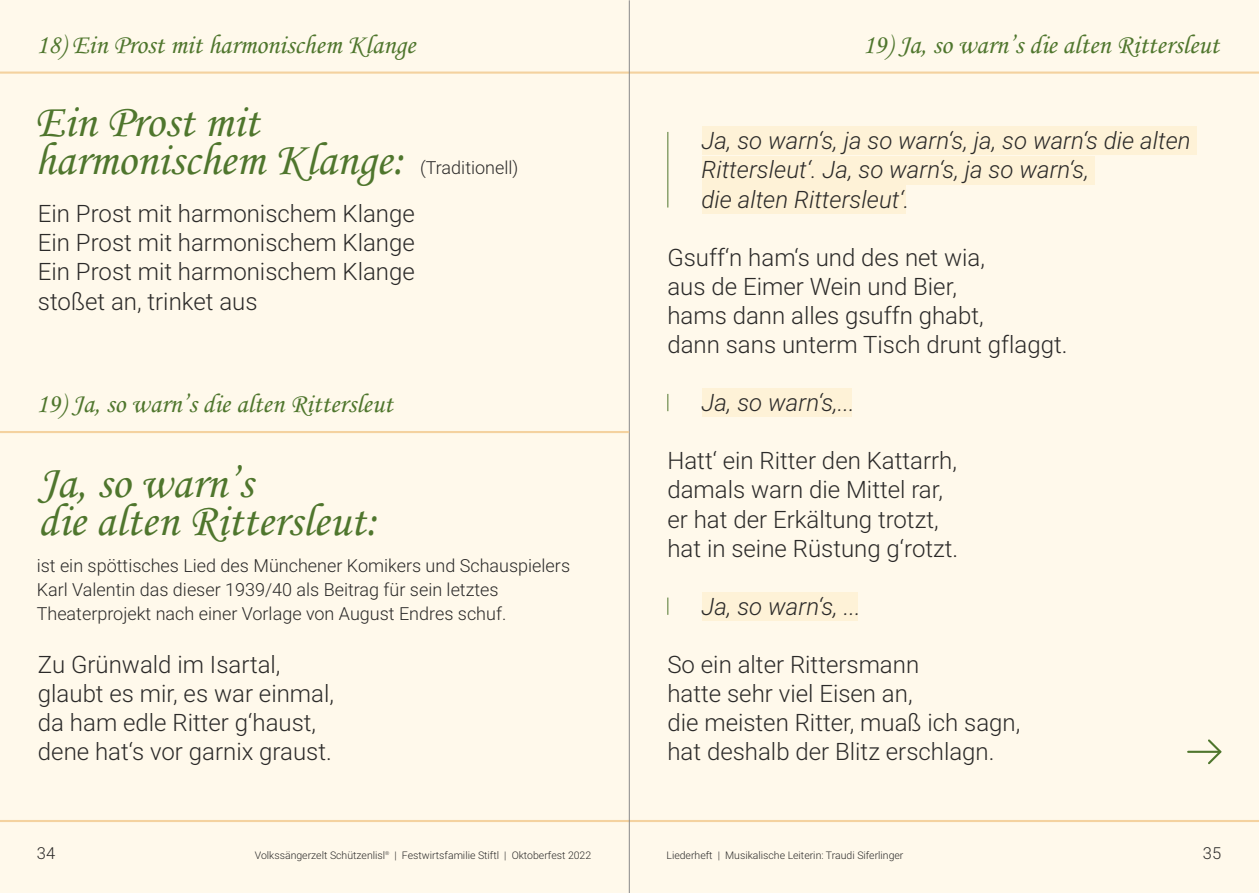
<style>
.page{position:relative;width:1259px;height:893px;background:#fff}
.page>*{position:absolute;margin:0;border:0;box-sizing:border-box;transform-origin:0 0}
.t1{font:46.5px/38.1px "Monotype Corsiva";color:#4f762d}
.t2{font:27px "Monotype Corsiva";color:#4f762d}
.t3{font:300 24px/29.1px "Roboto";color:#2b2a29}
.t4{font:italic 300 24px/29.1px "Roboto";color:#2b2a29}
.t5{font:300 18px/24.2px "Roboto";color:#2b2a29}
.t6{font:300 16.5px "Roboto";color:#2b2a29}
.t7{font:300 10.5px "Roboto";color:#2b2a29}
</style>
<div class="page">
<div style="left:629px;top:0;width:630px;height:893px;background:#fff9eb"></div>
<div style="left:0;top:0;width:629px;height:893px;background:#fff9eb"></div>
<hr style="left:629px;top:72px;width:630px;height:2px;background:#f4d29f">
<hr style="left:0;top:72px;width:629px;height:2px;background:#f4d29f">
<hr style="left:627px;top:820px;width:632px;height:2px;background:#f4d29f">
<hr style="left:0;top:820px;width:629px;height:2px;background:#f4d29f">
<hr style="left:629px;top:0;width:1px;height:893px;background:#898989">
<svg style="left:1206px;top:739px;width:16px;height:26px"></svg>
<hr style="left:1188px;top:751px;width:32px;height:2px;background:#4f762d">
<div style="left:702px;top:127px;width:494px;height:28px;background:#fef2d7"></div>
<div style="left:702px;top:156px;width:393px;height:28px;background:#fef2d7"></div>
<div style="left:702px;top:185px;width:204px;height:29px;background:#fef2d7"></div>
<div style="left:702px;top:388px;width:150px;height:29px;background:#fef2d7"></div>
<div style="left:702px;top:592px;width:155px;height:29px;background:#fef2d7"></div>
<hr style="left:0;top:431px;width:629px;height:2px;background:#f4d29f">
<hr style="left:667px;top:132px;width:1px;height:76px;background:#4f762d">
<svg style="left:667px;top:394px;width:1px;height:17px"></svg>
<svg style="left:667px;top:598px;width:1px;height:17px"></svg>
<p class="t2" style="left:36px;top:34px;width:381px">18) Ein Prost mit harmonischem Klange</p>
<p class="t2" style="left:862px;top:34px;width:358px">19) Ja, so warn’s die alten Rittersleut</p>
<h1 class="t1" style="left:35px;top:107px;width:371px">Ein Prost mit harmonischem Klange:</h1>
<p class="t5" style="left:420px;top:157px;width:100px">(Traditionell)</p>
<p class="t3" style="left:38px;top:202px;width:378px;text-align:justify">Ein Prost mit harmonischem Klange Ein Prost mit harmonischem Klange Ein Prost mit harmonischem Klange stoßet an, trinket aus</p>
<p class="t2" style="left:36px;top:394px;width:358px">19) Ja, so warn’s die alten Rittersleut</p>
<h1 class="t1" style="left:38px;top:468px;width:341px">Ja, so warn’s<br>die alten Rittersleut:</h1>
<p class="t5" style="left:37px;top:555px;width:535px">ist ein spöttisches Lied des Münchener Komikers und Schauspielers<br>Karl Valentin das dieser 1939/40 als Beitrag für sein letztes<br>Theaterprojekt nach einer Vorlage von August Endres schuf.</p>
<p class="t3" style="left:38px;top:652px;width:297px">Zu Grünwald im Isartal, glaubt es mir, es war einmal, da ham edle Ritter g‘haust, dene hat‘s vor garnix graust.</p>
<p class="t4" style="left:701px;top:129px;width:491px">Ja, so warn‘s, ja so warn‘s, ja, so warn‘s die alten<br>Rittersleut‘. Ja, so warn‘s, ja so warn‘s,<br>die alten Rittersleut‘.</p>
<p class="t3" style="left:667px;top:245px;width:401px">Gsuff‘n ham‘s und des net wia,<br>aus de Eimer Wein und Bier,<br>hams dann alles gsuffn ghabt,<br>dann sans unterm Tisch drunt gflaggt.</p>
<p class="t4" style="left:701px;top:391px;width:155px">Ja, so warn‘s,...</p>
<p class="t3" style="left:667px;top:449px;width:292px">Hatt‘ ein Ritter den Kattarrh, damals warn die Mittel rar, er hat der Erkältung trotzt, hat in seine Rüstung g‘rotzt.</p>
<p class="t4" style="left:701px;top:594px;width:161px">Ja, so warn‘s, ...</p>
<p class="t3" style="left:667px;top:652px;width:354px">So ein alter Rittersmann<br>hatte sehr viel Eisen an,<br>die meisten Ritter, muaß ich sagn, hat deshalb der Blitz erschlagn.</p>
<p class="t6" style="left:37px;top:847px;width:20px">34</p>
<p class="t7" style="left:255px;top:851px;width:338px">Volkssängerzelt Schützenlisl<sup>®</sup> | Festwirtsfamilie Stiftl | Oktoberfest 2022</p>
<p class="t6" style="left:1202px;top:847px;width:20px">35</p>
<p class="t7" style="left:666px;top:851px;width:238px">Liederheft | Musikalische Leiterin: Traudi Siferlinger</p>
</div>
